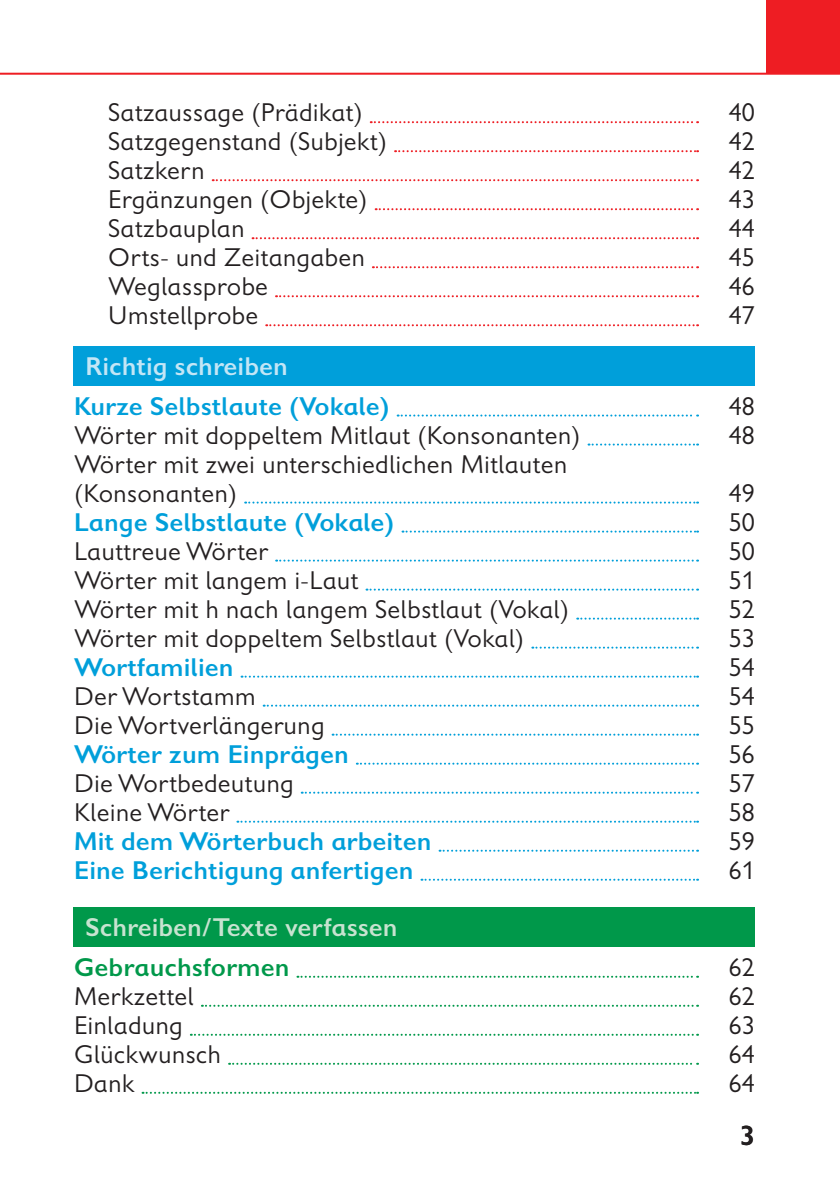
<style>
.page{position:relative;width:840px;height:1191px;background:#fff}
.page>*{position:absolute;margin:0;border:0;box-sizing:border-box;transform-origin:0 0}
._63_2_3_Wert_Kap_2{font:26px "Gill 98 CV";color:#231f20}
._62_2_2_Wert_Kap_2{font:700 26px "Gill 98 CV Semi";color:#009fda}
._64_1_4_Wert_Kap_1{font:26px "Gill 98 CV";color:#231f20}
._65_GS_Inhalt_13_15{font:26px "Gill 98 CV";color:#231f20}
._63_3_3_Wert_Kap_3{font:26px "Gill 98 CV";color:#231f20}
._61_1__Wert_für_alle{font:700 26px "Gill 98 CV Semi";color:#c7e3d0}
._63_2_3_Wert_Kap_2-2{font:26px "Gill 98 CV Mathe";color:#231f20}
._64_1_4_Wert_Kap_1-2{font:26px "Gill 98 CV Mathe";color:#231f20}
._61_1__Wert_für_alle-2{font:700 26px "Gill 98 CV Semi";color:#c3e6f6}
._62_3_2_Wert_Kap_3{font:700 26px "Gill 98 CV Semi";color:#00984a}
._62_2_2_Wert_Kap_2-2{font:26px "Gill 98 CV Mathe";color:#231f20}
._63_3_3_Wert_Kap_3-2{font:26px "Gill 98 CV Mathe";color:#231f20}
._62_3_2_Wert_Kap_3-2{font:26px "Gill 98 CV Mathe";color:#231f20}
</style>
<div class="page">
<div style="left:765px;top:0;width:74px;height:74px;background:#ee1d23"></div>
<hr style="left:0;top:73px;width:839px;height:2px;background:#ee1d23">
<svg style="left:370px;top:121px;width:327px;height:2px"></svg>
<svg style="left:395px;top:150px;width:302px;height:2px"></svg>
<svg style="left:212px;top:179px;width:485px;height:2px"></svg>
<svg style="left:375px;top:208px;width:322px;height:2px"></svg>
<svg style="left:252px;top:237px;width:445px;height:2px"></svg>
<svg style="left:372px;top:266px;width:325px;height:2px"></svg>
<svg style="left:276px;top:295px;width:421px;height:2px"></svg>
<svg style="left:266px;top:324px;width:431px;height:2px"></svg>
<svg style="left:397px;top:414px;width:300px;height:2px"></svg>
<svg style="left:588px;top:443px;width:109px;height:2px"></svg>
<svg style="left:245px;top:501px;width:452px;height:2px"></svg>
<svg style="left:402px;top:530px;width:295px;height:2px"></svg>
<svg style="left:276px;top:559px;width:421px;height:2px"></svg>
<svg style="left:366px;top:588px;width:331px;height:2px"></svg>
<svg style="left:577px;top:617px;width:120px;height:2px"></svg>
<svg style="left:532px;top:646px;width:165px;height:2px"></svg>
<svg style="left:241px;top:675px;width:456px;height:2px"></svg>
<svg style="left:263px;top:704px;width:434px;height:2px"></svg>
<svg style="left:332px;top:733px;width:365px;height:2px"></svg>
<svg style="left:356px;top:762px;width:341px;height:2px"></svg>
<svg style="left:301px;top:791px;width:396px;height:2px"></svg>
<svg style="left:237px;top:820px;width:460px;height:2px"></svg>
<svg style="left:439px;top:849px;width:258px;height:2px"></svg>
<svg style="left:421px;top:878px;width:276px;height:2px"></svg>
<svg style="left:297px;top:975px;width:400px;height:2px"></svg>
<svg style="left:202px;top:1004px;width:495px;height:2px"></svg>
<svg style="left:191px;top:1033px;width:506px;height:2px"></svg>
<svg style="left:229px;top:1062px;width:468px;height:2px"></svg>
<svg style="left:142px;top:1091px;width:555px;height:2px"></svg>
<div style="left:74px;top:346px;width:680px;height:39px;background:#009fda"></div>
<div style="left:74px;top:907px;width:680px;height:39px;background:#00984a"></div>
<p class="_64_1_4_Wert_Kap_1" style="left:108px;top:97px;width:256px">Satzaussage (Prädikat)</p>
<p class="_64_1_4_Wert_Kap_1-2" style="left:728px;top:97px;width:27px">40</p>
<p class="_64_1_4_Wert_Kap_1" style="left:108px;top:126px;width:281px">Satzgegenstand (Subjekt)</p>
<p class="_64_1_4_Wert_Kap_1-2" style="left:728px;top:126px;width:27px">42</p>
<p class="_64_1_4_Wert_Kap_1" style="left:108px;top:155px;width:99px">Satzkern</p>
<p class="_64_1_4_Wert_Kap_1-2" style="left:728px;top:155px;width:27px">42</p>
<p class="_64_1_4_Wert_Kap_1" style="left:108px;top:184px;width:261px">Ergänzungen (Objekte)</p>
<p class="_64_1_4_Wert_Kap_1-2" style="left:728px;top:184px;width:27px">43</p>
<p class="_64_1_4_Wert_Kap_1" style="left:108px;top:213px;width:138px">Satzbauplan</p>
<p class="_64_1_4_Wert_Kap_1-2" style="left:728px;top:213px;width:27px">44</p>
<p class="_64_1_4_Wert_Kap_1" style="left:108px;top:242px;width:259px">Orts- und Zeitangaben</p>
<p class="_64_1_4_Wert_Kap_1-2" style="left:728px;top:242px;width:27px">45</p>
<p class="_64_1_4_Wert_Kap_1" style="left:108px;top:271px;width:162px">Weglassprobe</p>
<p class="_64_1_4_Wert_Kap_1-2" style="left:728px;top:271px;width:27px">46</p>
<p class="_64_1_4_Wert_Kap_1" style="left:108px;top:300px;width:152px">Umstellprobe</p>
<p class="_64_1_4_Wert_Kap_1-2" style="left:728px;top:300px;width:27px">47</p>
<p class="_61_1__Wert_für_alle-2" style="left:85px;top:350px;width:204px">Richtig schreiben</p>
<p class="_62_2_2_Wert_Kap_2" style="left:74px;top:390px;width:317px">Kurze Selbstlaute (Vokale)</p>
<p class="_62_2_2_Wert_Kap_2-2" style="left:728px;top:391px;width:27px">48</p>
<p class="_63_2_3_Wert_Kap_2" style="left:74px;top:419px;width:508px">Wörter mit doppeltem Mitlaut (Konsonanten)</p>
<p class="_63_2_3_Wert_Kap_2-2" style="left:728px;top:420px;width:27px">48</p>
<p class="_65_GS_Inhalt_13_15" style="left:74px;top:448px;width:495px">Wörter mit zwei unterschiedlichen Mitlauten</p>
<p class="_63_2_3_Wert_Kap_2" style="left:74px;top:477px;width:165px">(Konsonanten)</p>
<p class="_63_2_3_Wert_Kap_2-2" style="left:728px;top:478px;width:27px">49</p>
<p class="_62_2_2_Wert_Kap_2" style="left:74px;top:506px;width:322px">Lange Selbstlaute (Vokale)</p>
<p class="_62_2_2_Wert_Kap_2-2" style="left:728px;top:507px;width:27px">50</p>
<p class="_63_2_3_Wert_Kap_2" style="left:74px;top:535px;width:196px">Lauttreue Wörter</p>
<p class="_63_2_3_Wert_Kap_2-2" style="left:728px;top:536px;width:27px">50</p>
<p class="_63_2_3_Wert_Kap_2" style="left:74px;top:564px;width:286px">Wörter mit langem i-Laut</p>
<p class="_63_2_3_Wert_Kap_2-2" style="left:728px;top:565px;width:27px">51</p>
<p class="_63_2_3_Wert_Kap_2" style="left:74px;top:593px;width:497px">Wörter mit h nach langem Selbstlaut (Vokal)</p>
<p class="_63_2_3_Wert_Kap_2-2" style="left:728px;top:594px;width:27px">52</p>
<p class="_63_2_3_Wert_Kap_2" style="left:74px;top:622px;width:452px">Wörter mit doppeltem Selbstlaut (Vokal)</p>
<p class="_63_2_3_Wert_Kap_2-2" style="left:728px;top:623px;width:27px">53</p>
<p class="_62_2_2_Wert_Kap_2" style="left:74px;top:651px;width:161px">Wortfamilien</p>
<p class="_62_2_2_Wert_Kap_2-2" style="left:728px;top:652px;width:27px">54</p>
<p class="_63_2_3_Wert_Kap_2" style="left:74px;top:680px;width:183px">Der Wortstamm</p>
<p class="_63_2_3_Wert_Kap_2-2" style="left:728px;top:681px;width:27px">54</p>
<p class="_63_2_3_Wert_Kap_2" style="left:74px;top:709px;width:252px">Die Wortverlängerung</p>
<p class="_63_2_3_Wert_Kap_2-2" style="left:728px;top:710px;width:27px">55</p>
<p class="_62_2_2_Wert_Kap_2" style="left:74px;top:738px;width:276px">Wörter zum Einprägen</p>
<p class="_62_2_2_Wert_Kap_2-2" style="left:728px;top:739px;width:27px">56</p>
<p class="_63_2_3_Wert_Kap_2" style="left:74px;top:767px;width:221px">Die Wortbedeutung</p>
<p class="_63_2_3_Wert_Kap_2-2" style="left:728px;top:768px;width:27px">57</p>
<p class="_63_2_3_Wert_Kap_2" style="left:74px;top:796px;width:157px">Kleine Wörter</p>
<p class="_63_2_3_Wert_Kap_2-2" style="left:728px;top:797px;width:27px">58</p>
<p class="_62_2_2_Wert_Kap_2" style="left:74px;top:825px;width:359px">Mit dem Wörterbuch arbeiten</p>
<p class="_62_2_2_Wert_Kap_2-2" style="left:728px;top:826px;width:27px">59</p>
<p class="_62_2_2_Wert_Kap_2" style="left:74px;top:854px;width:341px">Eine Berichtigung anfertigen</p>
<p class="_62_2_2_Wert_Kap_2-2" style="left:728px;top:855px;width:27px">61</p>
<p class="_61_1__Wert_für_alle" style="left:85px;top:911px;width:314px">Schreiben/Texte verfassen</p>
<p class="_62_3_2_Wert_Kap_3" style="left:74px;top:951px;width:217px">Gebrauchsformen</p>
<p class="_62_3_2_Wert_Kap_3-2" style="left:728px;top:952px;width:27px">62</p>
<p class="_63_3_3_Wert_Kap_3" style="left:74px;top:980px;width:122px">Merkzettel</p>
<p class="_63_3_3_Wert_Kap_3-2" style="left:728px;top:981px;width:27px">62</p>
<p class="_63_3_3_Wert_Kap_3" style="left:74px;top:1009px;width:111px">Einladung</p>
<p class="_63_3_3_Wert_Kap_3-2" style="left:728px;top:1010px;width:27px">63</p>
<p class="_63_3_3_Wert_Kap_3" style="left:74px;top:1038px;width:149px">Glückwunsch</p>
<p class="_63_3_3_Wert_Kap_3-2" style="left:728px;top:1039px;width:27px">64</p>
<p class="_63_3_3_Wert_Kap_3" style="left:74px;top:1067px;width:62px">Dank</p>
<p class="_63_3_3_Wert_Kap_3-2" style="left:728px;top:1068px;width:27px">64</p>
</div>
